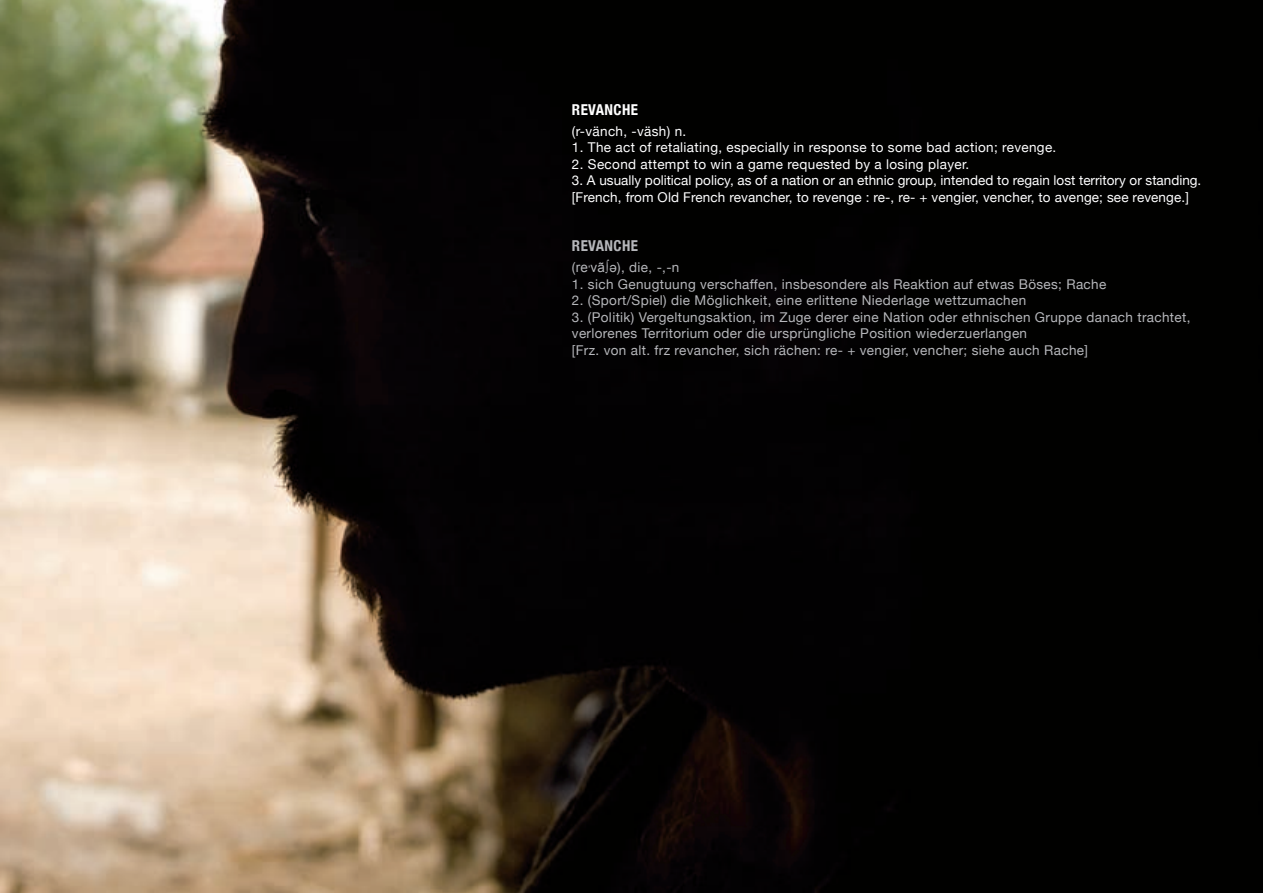
<style>
.page{position:relative;width:1263px;height:893px;background:#fff}
.page>*{position:absolute;margin:0;border:0;box-sizing:border-box;transform-origin:0 0}
.t1{font:700 condensed 15px "Helvetica Neue";letter-spacing:.025em;color:#fff}
.t2{font:700 condensed 15px "Helvetica Neue";letter-spacing:.025em;color:#b6b7bb}
.t3{font:13.5px/16.5px "Helvetica Neue";letter-spacing:.025em;color:#b6b7bb}
.t4{font:13.5px/16.5px "Helvetica Neue";letter-spacing:.01em;color:#fff}
.s1{font-family:"Arial"}
.s2{font-family:"Arial";font-size:9px}
.s3{font-family:"Helvetica"}
</style>
<div class="page">
<img style="left:0;top:0;width:1263px;height:893px">
<p class="t1" style="left:572px;top:100px;width:67px">REVANCHE</p>
<p class="t4" style="left:572px;top:123px;width:116px">(r-vänch, -väsh) n.</p>
<p class="t4" style="left:572px;top:139px;width:486px">1. The act of retaliating, especially in response to some bad action; revenge.</p>
<p class="t4" style="left:572px;top:156px;width:399px">2. Second attempt to win a game requested by a losing player.</p>
<p class="t4" style="left:572px;top:172px;width:631px">3. A usually political policy, as of a nation or an ethnic group, intended to regain lost territory or standing. [French, from Old French revancher, to revenge : re-, re- + vengier, vencher, to avenge; see revenge.]</p>
<p class="t2" style="left:572px;top:237px;width:67px">REVANCHE</p>
<p class="t3" style="left:572px;top:259px;width:109px">(<span class="s1">re</span><span class="s2">'</span><span class="s1">vã∫</span><span class="s3">ə</span>), die, -,-n</p>
<p class="t3" style="left:572px;top:276px;width:536px">1. sich Genugtuung verschaffen, insbesondere als Reaktion auf etwas Böses; Rache</p>
<p class="t3" style="left:572px;top:292px;width:456px">2. (Sport/Spiel) die Möglichkeit, eine erlittene Niederlage wettzumachen</p>
<p class="t3" style="left:572px;top:309px;width:620px">3. (Politik) Vergeltungsaktion, im Zuge derer eine Nation oder ethnischen Gruppe danach trachtet, verlorenes Territorium oder die ursprüngliche Position wiederzuerlangen<br>[Frz. von alt. frz revancher, sich rächen: re- + vengier, vencher; siehe auch Rache]</p>
</div>
